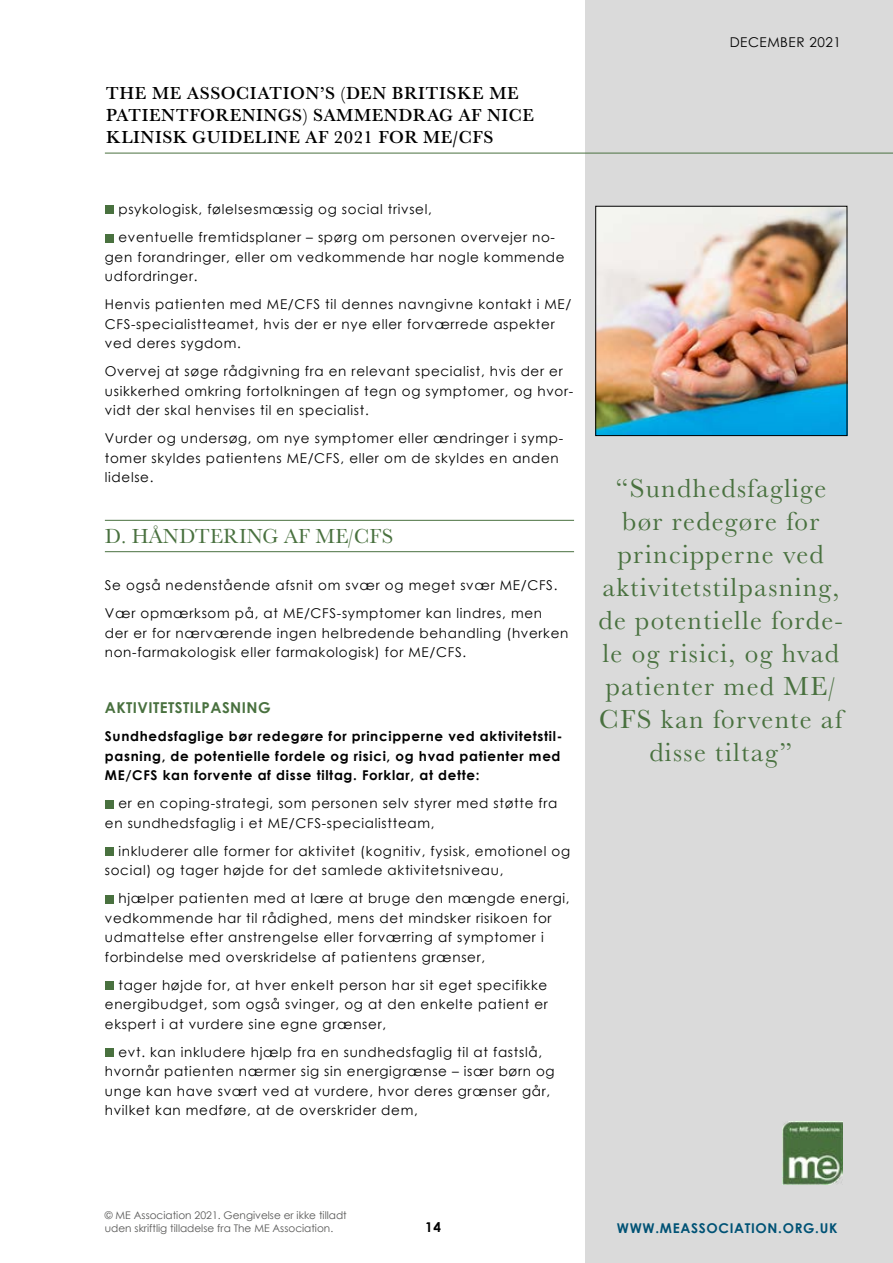
<style>
.page{position:relative;width:893px;height:1263px;background:#fff}
.page>*{position:absolute;margin:0;border:0;box-sizing:border-box;transform-origin:0 0}
.t1{font:27px/33px "Baskerville URW";letter-spacing:.05em;color:#49713f;text-align:center}
.t2{font:21px "Baskerville URW";letter-spacing:.005em;color:#49713f}
.t3{font:500 18px/21.6px "Baskerville URW";letter-spacing:.03em;color:#000}
.t4{font:700 15px "Century Gothic";letter-spacing:.03em;color:#49713f}
.t5{font:13.5px/19.5px "Century Gothic";letter-spacing:.05em;color:#000}
.t6{font:700 13.5px/19.5px "Century Gothic";letter-spacing:.05em;color:#000}
.t7{font:700 13.5px "Century Gothic";letter-spacing:.05em;color:#005275}
.t8{font:10.5px/12.6px "Century Gothic";color:#575756}
</style>
<div class="page">
<div style="left:585px;top:0;width:308px;height:1263px;background:#dadada"></div>
<img style="left:782px;top:1122px;width:60px;height:62px">
<hr style="left:105px;top:153px;width:788px;height:1px;background:#49713f">
<img style="left:597px;top:208px;width:248px;height:226px">
<div style="left:595px;top:206px;width:252px;height:230px;border:1px solid #000"></div>
<hr style="left:105px;top:520px;width:469px;height:1px;background:#49713f">
<hr style="left:105px;top:551px;width:469px;height:1px;background:#49713f">
<div style="left:105px;top:206px;width:8px;height:8px;background:#49713f"></div>
<div style="left:105px;top:234px;width:8px;height:8px;background:#49713f"></div>
<div style="left:105px;top:800px;width:8px;height:8px;background:#49713f"></div>
<div style="left:105px;top:847px;width:8px;height:9px;background:#49713f"></div>
<div style="left:105px;top:895px;width:8px;height:8px;background:#49713f"></div>
<div style="left:105px;top:981px;width:8px;height:9px;background:#49713f"></div>
<div style="left:105px;top:1048px;width:8px;height:9px;background:#49713f"></div>
<h3 class="t3" style="left:106px;top:82px;width:429px">THE ME ASSOCIATION’S (DEN BRITISKE ME<br>PATIENTFORENINGS) SAMMENDRAG AF NICE<br>KLINISK GUIDELINE AF 2021 FOR ME/CFS</h3>
<p class="t5" style="left:118px;top:195px;width:438px;line-height:28px">psykologisk, følelsesmæssig og social trivsel,<br>eventuelle fremtidsplaner – spørg om personen overvejer no-</p>
<p class="t5" style="left:105px;top:247px;width:461px">gen forandringer, eller om vedkommende har nogle kommende udfordringer.</p>
<p class="t5" style="left:105px;top:294px;width:468px">Henvis patienten med ME/CFS til dennes navngivne kontakt i ME/<br>CFS-specialistteamet, hvis der er nye eller forværrede aspekter ved deres sygdom.</p>
<p class="t5" style="left:105px;top:361px;width:470px">Overvej at søge rådgivning fra en relevant specialist, hvis der er usikkerhed omkring fortolkningen af tegn og symptomer, og hvor&shy;vidt der skal henvises til en specialist.</p>
<p class="t5" style="left:105px;top:428px;width:460px">Vurder og undersøg, om nye symptomer eller ændringer i symp&shy;tomer skyldes patientens ME/CFS, eller om de skyldes en anden lidelse.</p>
<h2 class="t2" style="left:105px;top:522px;width:290px">D. HÅNDTERING AF ME/CFS</h2>
<p class="t5" style="left:105px;top:571px;width:454px;line-height:28px">Se også nedenstående afsnit om svær og meget svær ME/CFS.<br>Vær opmærksom på, at ME/CFS-symptomer kan lindres, men</p>
<p class="t5" style="left:105px;top:623px;width:465px">der er for nærværende ingen helbredende behandling (hverken non-farmakologisk eller farmakologisk) for ME/CFS.</p>
<p class="t4" style="left:105px;top:696px;width:167px">AKTIVITETSTILPASNING</p>
<p class="t6" style="left:105px;top:726px;width:459px">Sundhedsfaglige bør redegøre for principperne ved aktivitetstil&shy;pasning, de potentielle fordele og risici, og hvad patienter med<br>ME/CFS kan forvente af disse tiltag. Forklar, at dette:</p>
<p class="t5" style="left:105px;top:793px;width:454px;text-indent:14px">er en coping-strategi, som personen selv styrer med støtte fra en sundhedsfaglig i et ME/CFS-specialistteam,</p>
<p class="t5" style="left:105px;top:841px;width:467px;text-indent:14px">inkluderer alle former for aktivitet (kognitiv, fysisk, emotionel og social) og tager højde for det samlede aktivitetsniveau,</p>
<p class="t5" style="left:105px;top:888px;width:466px;text-indent:14px">hjælper patienten med at lære at bruge den mængde energi, vedkommende har til rådighed, mens det mindsker risikoen for udmattelse efter anstrengelse eller forværring af symptomer i forbindelse med overskridelse af patientens grænser,</p>
<p class="t5" style="left:105px;top:975px;width:445px;text-align:justify;text-indent:14px">tager højde for, at hver enkelt person har sit eget specifikke energibudget, som også svinger, og at den enkelte patient er ekspert i at vurdere sine egne grænser,</p>
<p class="t5" style="left:105px;top:1042px;width:451px;text-indent:14px">evt. kan inkludere hjælp fra en sundhedsfaglig til at fastslå, hvornår patienten nærmer sig sin energigrænse – især børn og unge kan have svært ved at vurdere, hvor deres grænser går, hvilket kan medføre, at de overskrider dem,</p>
<p class="t5" style="left:730px;top:32px;width:113px">DECEMBER 2021</p>
<h1 class="t1" style="left:598px;top:471px;width:246px">“Sundhedsfaglige bør redegøre for principperne ved aktivitetstilpasning, de potentielle forde&shy;le og risici, og hvad patienter med ME/<br>CFS kan forvente af disse tiltag”</h1>
<p class="t8" style="left:105px;top:1209px;width:243px">© ME Association 2021. Gengivelse er ikke tilladt uden skriftlig tilladelse fra The ME Association.</p>
<p class="t6" style="left:425px;top:1216px;width:17px">14</p>
<p class="t7" style="left:617px;top:1217px;width:222px">WWW.MEASSOCIATION.ORG.UK</p>
</div>
